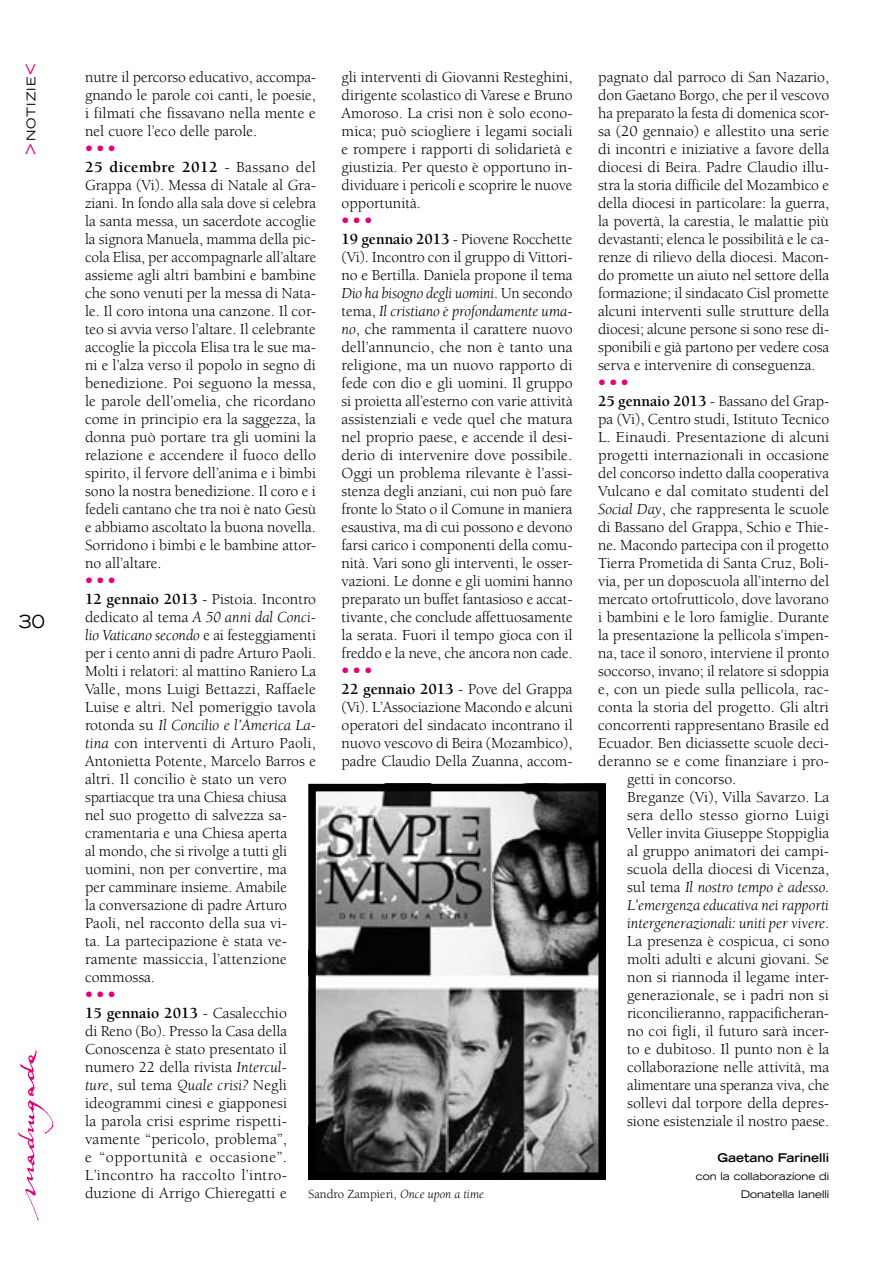
<style>
.page{position:relative;width:893px;height:1263px;background:#fff}
.page>*{position:absolute;margin:0;border:0;box-sizing:border-box;transform-origin:0 0}
.t1{font:expanded 18px "Trade Gothic LH";color:#000}
.t2{font:15.75px/18px "Berkeley";color:#000;text-align:justify}
.t3{font:italic 15.75px "Berkeley";letter-spacing:-.005em;color:#000}
.t4{font:15.75px "Berkeley";letter-spacing:.02em;color:#000}
.t5{font:15.75px "Trade Gothic Bold Cond Twenty";color:#e2007a}
.t6{font:12.75px "Berkeley";color:#000}
.t7{font:700 expanded 12px "Trade Gothic LH";color:#000}
.t8{font:expanded 12px "Trade Gothic LH";letter-spacing:.1em;color:#000}
.t9{font:expanded 10.5px "Trade Gothic LH";color:#000}
.s1{font-size:19.5px;color:#e2007a}
.s2{font-weight:700}
.s3{font-style:italic}
.s4{font-style:normal}
</style>
<div class="page">
<img style="left:18px;top:1049px;width:36px;height:172px">
<img style="left:317px;top:793px;width:280px;height:378px">
<div style="left:308px;top:784px;width:298px;height:396px;border:8px solid #000"></div>
<p class="t8" style="left:23px;top:155px;width:93px;rotate:-90deg"><span class="s1">&gt;</span>NOTIZIE<span class="s1">&lt;</span></p>
<p class="t2" style="left:85px;top:68px;width:233px">nutre il percorso educativo, accompa&shy;gnando le parole coi canti, le poesie, i filmati che fissavano nella mente e nel cuore l’eco delle parole.</p>
<p class="t2" style="left:342px;top:68px;width:233px">gli interventi di Giovanni Resteghini, dirigente scolastico di Varese e Bruno Amoroso. La crisi non è solo econo&shy;mica; può sciogliere i legami sociali e rompere i rapporti di solidarietà e giustizia. Per questo è opportuno in&shy;dividuare i pericoli e scoprire le nuove opportunità.</p>
<p class="t5" style="left:342px;top:211px;width:32px">• • •</p>
<p class="t2" style="left:342px;top:230px;width:233px"><span class="s2">19 gennaio 2013</span> - Piovene Rocchette (Vi). Incontro con il gruppo di Vittori&shy;no e Bertilla. Daniela propone il tema <span class="s3">Dio ha bisogno degli uomini</span>. Un secondo tema, <span class="s3">Il cristiano è profondamente uma&shy;no</span>, che rammenta il carattere nuovo dell’annuncio, che non è tanto una religione, ma un nuovo rapporto di fede con dio e gli uomini. Il gruppo si proietta all’esterno con varie attività assistenziali e vede quel che matura nel proprio paese, e accende il desi&shy;derio di intervenire dove possibile.<br>Oggi un problema rilevante è l’assi&shy;stenza degli anziani, cui non può fare fronte lo Stato o il Comune in maniera esaustiva, ma di cui possono e devono farsi carico i componenti della comu&shy;nità. Vari sono gli interventi, le osser&shy;vazioni. Le donne e gli uomini hanno preparato un buffet fantasioso e accat&shy;tivante, che conclude affettuosamente la serata. Fuori il tempo gioca con il freddo e la neve, che ancora non cade.</p>
<p class="t5" style="left:342px;top:661px;width:32px">• • •</p>
<p class="t2" style="left:342px;top:680px;width:233px"><span class="s2">22 gennaio 2013</span> - Pove del Grappa (Vi). L’Associazione Macondo e alcuni operatori del sindacato incontrano il nuovo vescovo di Beira (Mozambico), padre Claudio Della Zuanna, accom-</p>
<p class="t2" style="left:598px;top:68px;width:233px">pagnato dal parroco di San Nazario, don Gaetano Borgo, che per il vescovo ha preparato la festa di domenica scor&shy;sa (20 gennaio) e allestito una serie di incontri e iniziative a favore della diocesi di Beira. Padre Claudio illu&shy;stra la storia difficile del Mozambico e della diocesi in particolare: la guerra, la povertà, la carestia, le malattie più devastanti; elenca le possibilità e le ca&shy;renze di rilievo della diocesi. Macon&shy;do promette un aiuto nel settore della formazione; il sindacato Cisl promette alcuni interventi sulle strutture della diocesi; alcune persone si sono rese di&shy;sponibili e già partono per vedere cosa serva e intervenire di conseguenza.</p>
<p class="t5" style="left:598px;top:373px;width:32px">• • •</p>
<p class="t2" style="left:598px;top:392px;width:233px"><span class="s2">25 gennaio 2013</span> - Bassano del Grap-</p>
<p class="t2" style="left:598px;top:410px;width:233px">pa (Vi), Centro studi, Istituto Tecnico</p>
<p class="t2" style="left:598px;top:428px;width:233px">L. Einaudi. Presentazione di alcuni</p>
<p class="t2" style="left:598px;top:446px;width:233px">progetti internazionali in occasione</p>
<p class="t2" style="left:598px;top:464px;width:232px">del concorso indetto dalla cooperativa</p>
<p class="t2" style="left:598px;top:482px;width:232px">Vulcano e dal comitato studenti del</p>
<p class="t2" style="left:598px;top:500px;width:233px"><span class="s3">Social Day</span>, che rappresenta le scuole</p>
<p class="t2" style="left:598px;top:518px;width:233px">di Bassano del Grappa, Schio e Thie-</p>
<p class="t2" style="left:598px;top:536px;width:232px">ne. Macondo partecipa con il progetto</p>
<p class="t2" style="left:598px;top:554px;width:233px">Tierra Prometida di Santa Cruz, Boli-</p>
<p class="t2" style="left:598px;top:572px;width:233px">via, per un doposcuola all’interno del</p>
<p class="t2" style="left:598px;top:590px;width:232px">mercato ortofrutticolo, dove lavorano</p>
<p class="t2" style="left:598px;top:608px;width:233px">i bambini e le loro famiglie. Durante</p>
<p class="t2" style="left:598px;top:626px;width:233px">la presentazione la pellicola s’impen-</p>
<p class="t2" style="left:598px;top:644px;width:233px">na, tace il sonoro, interviene il pronto</p>
<p class="t2" style="left:598px;top:662px;width:232px">soccorso, invano; il relatore si sdoppia</p>
<p class="t2" style="left:598px;top:680px;width:233px">e, con un piede sulla pellicola, rac-</p>
<p class="t2" style="left:598px;top:698px;width:232px">conta la storia del progetto. Gli altri</p>
<p class="t2" style="left:598px;top:716px;width:233px">concorrenti rappresentano Brasile ed</p>
<p class="t2" style="left:598px;top:734px;width:233px">Ecuador. Ben diciassette scuole deci-</p>
<p class="t2" style="left:598px;top:752px;width:233px">deranno se e come finanziare i pro-</p>
<p class="t2" style="left:627px;top:770px;width:111px">getti in concorso.</p>
<p class="t2" style="left:627px;top:788px;width:204px">Breganze (Vi), Villa Savarzo. La</p>
<p class="t4" style="left:627px;top:807px;width:203px">sera dello stesso giorno Luigi</p>
<p class="t2" style="left:627px;top:824px;width:203px">Veller invita Giuseppe Stoppiglia</p>
<p class="t2" style="left:627px;top:842px;width:203px">al gruppo animatori dei campi-</p>
<p class="t2" style="left:627px;top:860px;width:204px">scuola della diocesi di Vicenza,</p>
<p class="t3" style="left:627px;top:879px;width:204px"><span class="s4">sul tema</span> Il nostro tempo è adesso.</p>
<p class="t3" style="left:627px;top:897px;width:203px">L’emergenza educativa nei rapporti</p>
<p class="t3" style="left:627px;top:915px;width:203px">intergenerazionali: uniti per vivere<span class="s4">.</span></p>
<p class="t2" style="left:627px;top:932px;width:204px">La presenza è cospicua, ci sono</p>
<p class="t2" style="left:627px;top:950px;width:204px">molti adulti e alcuni giovani. Se</p>
<p class="t2" style="left:627px;top:968px;width:204px">non si riannoda il legame inter-</p>
<p class="t2" style="left:627px;top:986px;width:203px">generazionale, se i padri non si</p>
<p class="t2" style="left:627px;top:1004px;width:203px">riconcilieranno, rappacificheran-</p>
<p class="t2" style="left:627px;top:1022px;width:203px">no coi figli, il futuro sarà incer-</p>
<p class="t2" style="left:627px;top:1040px;width:204px">to e dubitoso. Il punto non è la</p>
<p class="t2" style="left:627px;top:1058px;width:204px">collaborazione nelle attività, ma</p>
<p class="t2" style="left:627px;top:1076px;width:204px">alimentare una speranza viva, che</p>
<p class="t2" style="left:627px;top:1094px;width:203px">sollevi dal torpore della depres-</p>
<p class="t2" style="left:627px;top:1112px;width:203px">sione esistenziale il nostro paese.</p>
<p class="t7" style="left:717px;top:1150px;width:113px">Gaetano Farinelli</p>
<p class="t9" style="left:696px;top:1169px;width:135px">con la collaborazione di</p>
<p class="t5" style="left:85px;top:139px;width:32px">• • •</p>
<p class="t2" style="left:85px;top:158px;width:233px"><span class="s2">25 dicembre 2012</span> - Bassano del Grappa (Vi). Messa di Natale al Gra&shy;ziani. In fondo alla sala dove si celebra la santa messa, un sacerdote accoglie la signora Manuela, mamma della pic&shy;cola Elisa, per accompagnarle all’altare assieme agli altri bambini e bambine che sono venuti per la messa di Nata&shy;le. Il coro intona una canzone. Il cor&shy;teo si avvia verso l’altare. Il celebrante accoglie la piccola Elisa tra le sue ma&shy;ni e l’alza verso il popolo in segno di benedizione. Poi seguono la messa, le parole dell’omelia, che ricordano come in principio era la saggezza, la donna può portare tra gli uomini la relazione e accendere il fuoco dello spirito, il fervore dell’anima e i bimbi sono la nostra benedizione. Il coro e i fedeli cantano che tra noi è nato Gesù e abbiamo ascoltato la buona novella.<br>Sorridono i bimbi e le bambine attor&shy;no all’altare.</p>
<p class="t5" style="left:85px;top:571px;width:32px">• • •</p>
<p class="t2" style="left:85px;top:590px;width:233px;text-align:left"><span class="s2">12 gennaio 2013</span> - Pistoia. Incontro dedicato al tema <span class="s3">A 50 anni dal Conci&shy;lio Vaticano secondo</span> e ai festeggiamenti per i cento anni di padre Arturo Paoli.<br>Molti i relatori: al mattino Raniero La Valle, mons Luigi Bettazzi, Raffaele Luise e altri. Nel pomeriggio tavola rotonda su <span class="s3">Il Concilio e l’America La&shy;tina</span> con interventi di Arturo Paoli, Antonietta Potente, Marcelo Barros e altri. Il concilio è stato un vero spartiacque tra una Chiesa chiusa<br>nel suo progetto di salvezza sa&shy;cramentaria e una Chiesa aperta<br>al mondo, che si rivolge a tutti gli uomini, non per convertire, ma<br>per camminare insieme. Amabile<br>la conversazione di padre Arturo Paoli, nel racconto della sua vi-<br>ta. La partecipazione è stata ve&shy;ramente massiccia, l’attenzione commossa.</p>
<p class="t5" style="left:85px;top:985px;width:32px">• • •</p>
<p class="t2" style="left:85px;top:1004px;width:204px"><span class="s2">15 gennaio 2013</span> - Casalecchio di Reno (Bo). Presso la Casa della Conoscenza è stato presentato il numero 22 della rivista <span class="s3">Intercul&shy;ture</span>, sul tema <span class="s3">Quale crisi?</span> Negli ideogrammi cinesi e giapponesi la parola crisi esprime rispetti&shy;vamente “pericolo, problema”, e “opportunità e occasione”.<br>L’incontro ha raccolto l’intro&shy;duzione di Arrigo Chieregatti e</p>
<p class="t1" style="left:19px;top:610px;width:27px">30</p>
<p class="t6" style="left:308px;top:1187px;width:177px">Sandro Zampieri, <span class="s3">Once upon a time</span></p>
<p class="t9" style="left:741px;top:1187px;width:90px">Donatella Ianelli</p>
</div>
